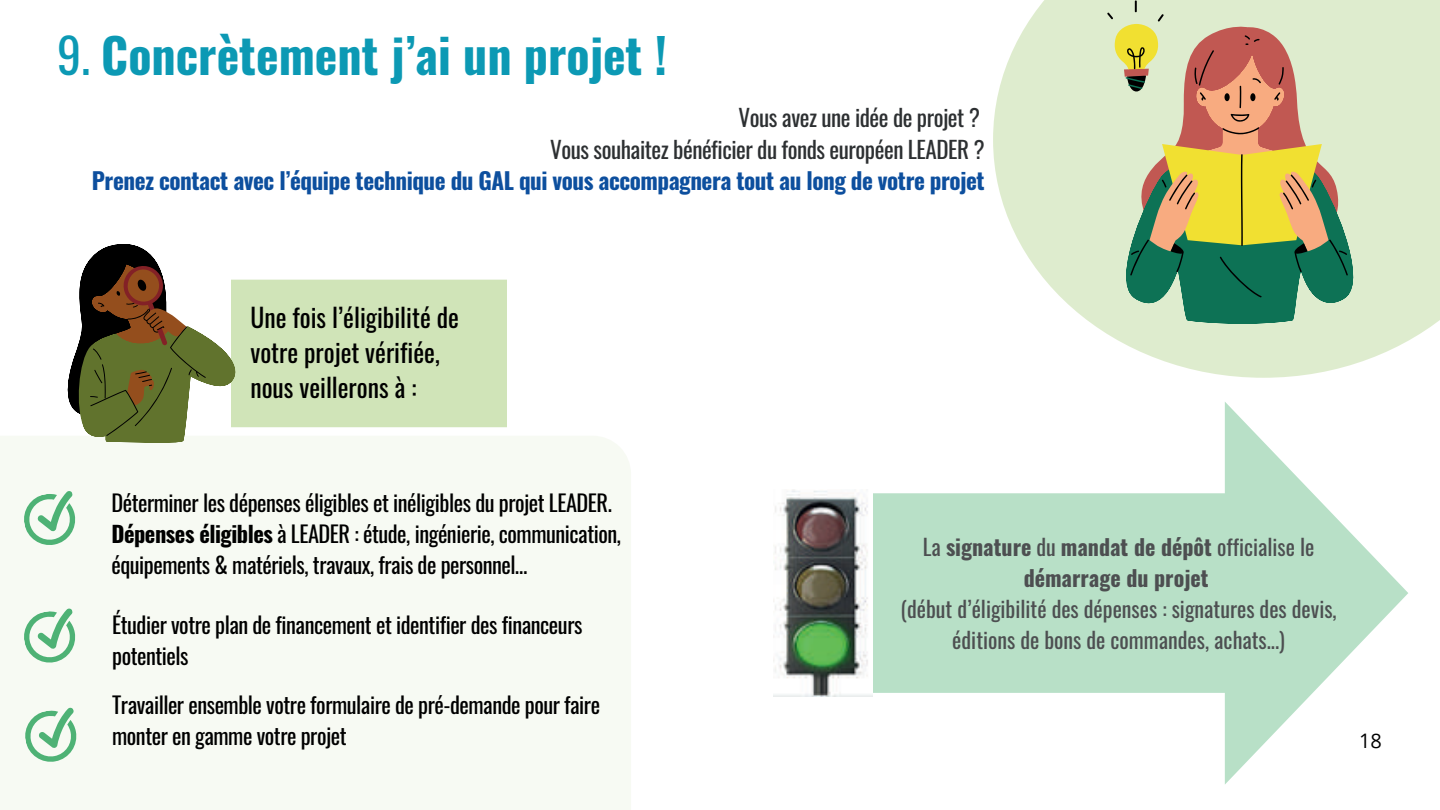
<style>
.page{position:relative;width:1440px;height:810px;background:#fff}
.page>*{position:absolute;margin:0;border:0;box-sizing:border-box;transform-origin:0 0}
.t1{font:700 48px "Oswald";color:#0c99b4}
.t2{font:25.7px/35.2px "Oswald";color:#000}
.t3{font:700 23.1px "Oswald";letter-spacing:-.02em;color:#0d4f9e}
.t4{font:23.1px/31.7px "Oswald";letter-spacing:-.02em;color:#2d3032;text-align:right}
.t5{font:22.4px/31.2px "Oswald";letter-spacing:-.02em;color:#000}
.t6{font:22px/30.8px "Oswald";color:#4d4f51;text-align:center}
.t7{font:700 22px/30.8px "Oswald";color:#4d4f51;text-align:center}
.t8{font:20px "Open Sans";color:#000}
.s1{font-weight:400}
.s2{font-weight:700}
</style>
<div class="page">
<div style="left:0;top:436px;width:631px;height:374px;background:#f7faf3"></div>
<svg style="left:22px;top:491px;width:55px;height:56px"></svg>
<svg style="left:22px;top:608px;width:55px;height:57px"></svg>
<svg style="left:23px;top:707px;width:56px;height:57px"></svg>
<svg style="left:993px;top:0;width:447px;height:378px;fill:#deecce"></svg>
<svg style="left:873px;top:402px;width:535px;height:382px;fill:#b8e0c7"></svg>
<img style="left:773px;top:489px;width:100px;height:208px">
<div style="left:1107px;top:0;width:241px;height:298px;background:#deecce"></div>
<svg style="left:1109px;top:24px;width:261px;height:300px;background:#afb382"></svg>
<svg style="left:64px;top:244px;width:442px;height:201px"></svg>
<h1 class="t1" style="left:57px;top:30px;width:611px"><span class="s1">9.</span> Concrètement j’ai un projet !</h1>
<p class="t4" style="left:550px;top:99px;width:436px">Vous avez une idée de projet ?<br>Vous souhaitez bénéficier du fonds européen LEADER ?</p>
<p class="t3" style="left:92px;top:169px;width:894px">Prenez contact avec l’équipe technique du GAL qui vous accompagnera tout au long de votre projet</p>
<p class="t2" style="left:250px;top:297px;width:210px">Une fois l’éligibilité de votre projet vérifiée, nous veillerons à :</p>
<p class="t5" style="left:111px;top:485px;width:511px">Déterminer les dépenses éligibles et inéligibles du projet LEADER.<br><span class="s2">Dépenses éligibles</span> à LEADER : étude, ingénierie, communication, équipements &amp; matériels, travaux, frais de personnel…</p>
<p class="t5" style="left:112px;top:607px;width:472px">Étudier votre plan de financement et identifier des financeurs potentiels</p>
<p class="t5" style="left:112px;top:687px;width:489px">Travailler ensemble votre formulaire de pré-demande pour faire monter en gamme votre projet</p>
<p class="t7" style="left:923px;top:533px;width:393px"><span class="s1">La</span> signature <span class="s1">du</span> mandat de dépôt <span class="s1">officialise le </span>démarrage du projet</p>
<p class="t6" style="left:901px;top:591px;width:438px">(début d’éligibilité des dépenses : signatures des devis, éditions de bons de commandes, achats...)</p>
<p class="t8" style="left:1359px;top:727px;width:24px">18</p>
</div>
